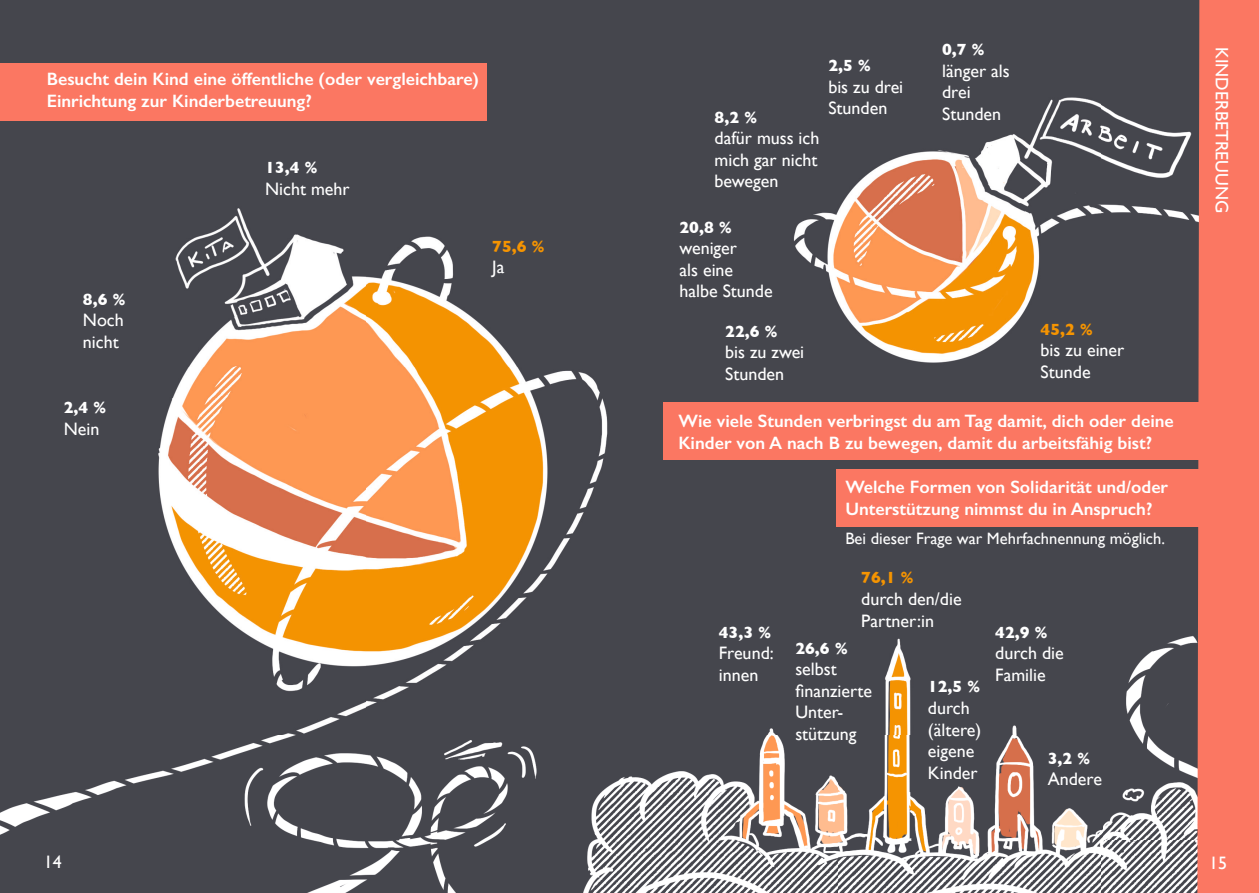
<style>
.page{position:relative;width:1259px;height:893px;background:#fff}
.page>*{position:absolute;margin:0;border:0;box-sizing:border-box;transform-origin:0 0}
.t1{font:18px/21.6px "Gill Sans";color:#fff}
.t2{font:600 18px/21.6px "Gill Sans";color:#fff}
.t3{font:700 16.5px "Gill Sans";color:#fff}
.t4{font:16.5px "Gill Sans";color:#fff}
.t5{font:700 16.5px "Gill Sans";color:#f59401}
</style>
<div class="page">
<img style="left:0;top:0;width:1197px;height:893px">
<div style="left:1197px;top:0;width:62px;height:893px;background:#fb7762"></div>
<div style="left:0;top:63px;width:487px;height:57px;background:#fb7762"></div>
<div style="left:836px;top:469px;width:423px;height:57px;background:#fb7762"></div>
<div style="left:663px;top:403px;width:596px;height:57px;background:#fb7762"></div>
<p class="t2" style="left:47px;top:68px;width:434px">Besucht dein Kind eine öffentliche (oder vergleichbare)<br>Einrichtung zur Kinderbetreuung?</p>
<p class="t3" style="left:83px;top:286px;width:44px">8,6 %</p>
<p class="t1" style="left:83px;top:309px;width:42px">Noch nicht</p>
<p class="t3" style="left:265px;top:154px;width:54px">13,4 %</p>
<p class="t1" style="left:265px;top:178px;width:86px">Nicht mehr</p>
<p class="t5" style="left:492px;top:233px;width:54px">75,6 %</p>
<p class="t1" style="left:492px;top:256px;width:14px">Ja</p>
<p class="t3" style="left:64px;top:395px;width:44px">2,4 %</p>
<p class="t1" style="left:64px;top:418px;width:37px">Nein</p>
<p class="t3" style="left:714px;top:104px;width:44px">8,2 %</p>
<p class="t1" style="left:714px;top:127px;width:106px;text-align:justify">dafür muss ich mich gar nicht bewegen</p>
<p class="t3" style="left:828px;top:52px;width:44px">2,5 %</p>
<p class="t1" style="left:828px;top:75px;width:76px">bis zu drei<br>Stunden</p>
<p class="t3" style="left:679px;top:214px;width:54px">20,8 %</p>
<p class="t1" style="left:679px;top:237px;width:95px">weniger<br>als eine halbe Stunde</p>
<p class="t3" style="left:725px;top:318px;width:54px">22,6 %</p>
<p class="t1" style="left:725px;top:341px;width:81px">bis zu zwei<br>Stunden</p>
<p class="t3" style="left:942px;top:36px;width:44px">0,7 %</p>
<p class="t1" style="left:942px;top:60px;width:69px">länger als drei<br>Stunden</p>
<p class="t5" style="left:1040px;top:316px;width:54px">45,2 %</p>
<p class="t1" style="left:1040px;top:339px;width:85px">bis zu einer<br>Stunde</p>
<p class="t2" style="left:678px;top:410px;width:497px">Wie viele Stunden verbringst du am Tag damit, dich oder deine<br>Kinder von A nach B zu bewegen, damit du arbeitsfähig bist?</p>
<p class="t2" style="left:845px;top:476px;width:324px">Welche Formen von Solidarität und/oder<br>Unterstützung nimmst du in Anspruch?</p>
<p class="t3" style="left:719px;top:619px;width:54px">43,3 %</p>
<p class="t1" style="left:719px;top:642px;width:56px">Freund: innen</p>
<p class="t4" style="left:845px;top:529px;width:321px">Bei dieser Frage war Mehrfachnennung möglich.</p>
<p class="t5" style="left:861px;top:565px;width:54px">76,1 %</p>
<p class="t1" style="left:861px;top:588px;width:102px">durch den/die<br>Partner:in</p>
<p class="t3" style="left:795px;top:635px;width:54px">26,6 %</p>
<p class="t1" style="left:795px;top:658px;width:78px">selbst finanzierte<br>Unter&shy;stützung</p>
<p class="t3" style="left:928px;top:674px;width:54px">12,5 %</p>
<p class="t1" style="left:928px;top:697px;width:55px">durch (ältere) eigene<br>Kinder</p>
<p class="t3" style="left:995px;top:619px;width:54px">42,9 %</p>
<p class="t1" style="left:995px;top:642px;width:70px">durch die<br>Familie</p>
<p class="t3" style="left:1047px;top:745px;width:44px">3,2 %</p>
<p class="t1" style="left:1047px;top:768px;width:56px">Andere</p>
<p class="t1" style="left:1232px;top:47px;width:168px;rotate:90deg">KINDERBETREUUNG</p>
<p class="t1" style="left:44px;top:851px;width:19px">14</p>
<p class="t1" style="left:1209px;top:852px;width:19px">15</p>
</div>
